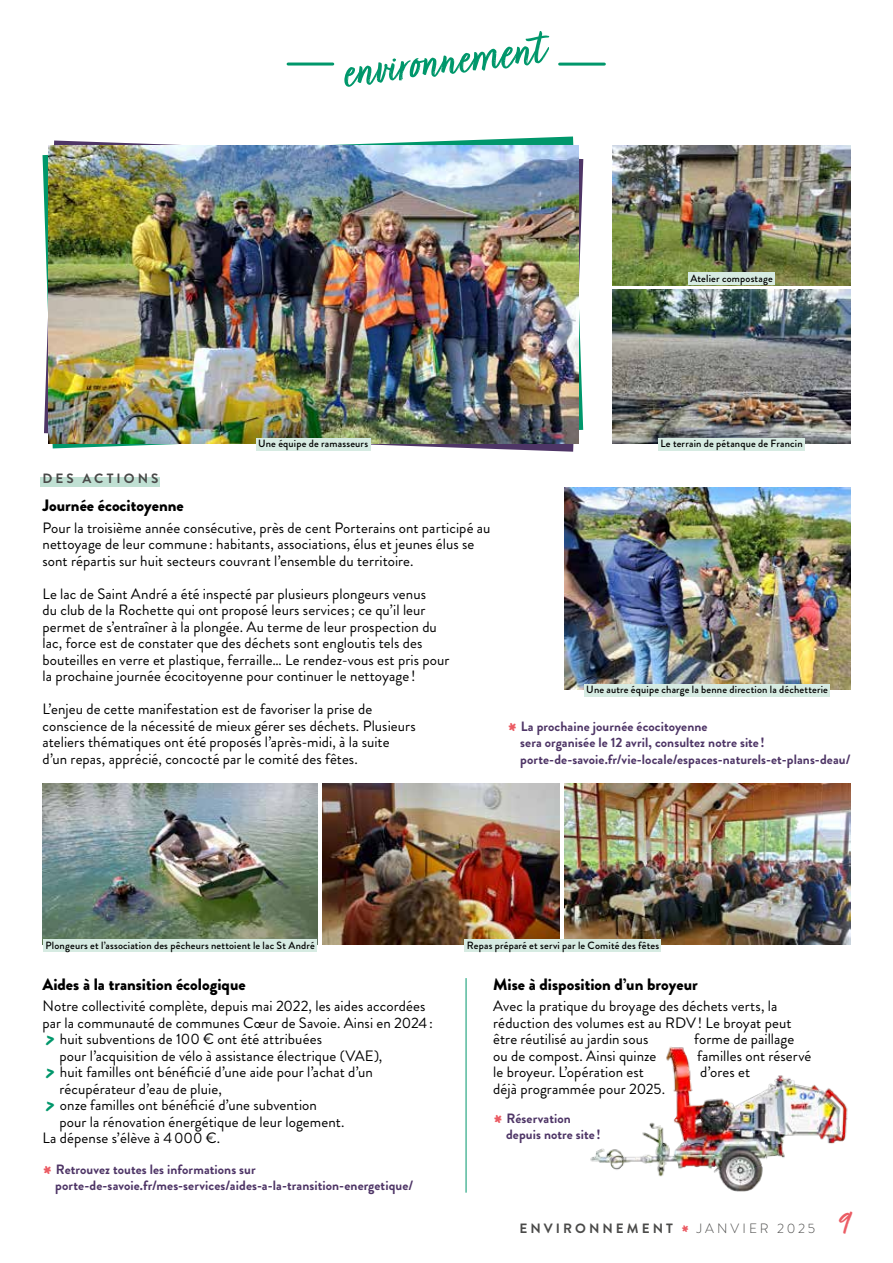
<style>
.page{position:relative;width:893px;height:1263px;background:#fff}
.page>*{position:absolute;margin:0;border:0;box-sizing:border-box;transform-origin:0 0}
.t1{font:54.9px "Turbinado Pro";color:#00976b}
.t2{font:36px "Turbinado Pro";color:#00976b}
.t3{font:36px "Turbinado Bold Pro";color:#eb5c64}
.t4{font:30px "Turbinado Bold Pro";color:#eb5c64}
.t5{font:900 16.5px "Brandon Grotesque";color:#000}
.t6{font:15px/16.5px "Brandon Grotesque";letter-spacing:.005em;color:#000}
.t7{font:700 13.5px/16.2px "Brandon Grotesque";letter-spacing:.005em;color:#4e3566}
.t8{font:700 13.5px "Brandon Grotesque";letter-spacing:.225em;color:#4a4a49}
.t9{font:300 13.5px "Brandon Grotesque";letter-spacing:.225em;color:#4a4a49}
.t10{font:500 10.5px "Brandon Grotesque";letter-spacing:.015em;color:#000}
</style>
<div class="page">
<svg style="left:44px;top:140px;width:539px;height:312px"></svg>
<hr style="left:560px;top:63px;width:44px;height:3px;background:#00976b">
<hr style="left:288px;top:63px;width:45px;height:3px;background:#00976b">
<img style="left:48px;top:146px;width:530px;height:298px">
<img style="left:613px;top:146px;width:237px;height:139px">
<img style="left:613px;top:289px;width:237px;height:155px">
<img style="left:564px;top:783px;width:287px;height:161px">
<img style="left:322px;top:783px;width:238px;height:161px">
<img style="left:564px;top:487px;width:287px;height:203px">
<img style="left:43px;top:783px;width:275px;height:162px">
<div style="left:40px;top:478px;width:120px;height:9px;background:#c0e0d3"></div>
<hr style="left:466px;top:978px;width:1px;height:215px;background:#00976b">
<div style="left:256px;top:438px;width:114px;height:12px;background:#d6ebe2"></div>
<div style="left:688px;top:272px;width:87px;height:13px;background:#d6ebe2"></div>
<div style="left:658px;top:438px;width:147px;height:12px;background:#d6ebe2"></div>
<div style="left:584px;top:684px;width:246px;height:12px;background:#d6ebe2"></div>
<div style="left:465px;top:939px;width:196px;height:13px;background:#d6ebe2"></div>
<div style="left:43px;top:939px;width:274px;height:13px;background:#d6ebe2"></div>
<img style="left:590px;top:1046px;width:258px;height:146px">
<h1 class="t1" style="left:339px;top:43px;width:204px;rotate:-7deg">environnement</h1>
<p class="t10" style="left:258px;top:436px;width:112px">Une équipe de ramasseurs</p>
<p class="t10" style="left:690px;top:271px;width:84px">Atelier compostage</p>
<p class="t10" style="left:660px;top:436px;width:144px">Le terrain de pétanque de Francin</p>
<p class="t8" style="left:43px;top:469px;width:117px">DES ACTIONS</p>
<p class="t5" style="left:43px;top:494px;width:143px">Journée écocitoyenne</p>
<p class="t6" style="left:43px;top:519px;width:449px">Pour la troisième année consécutive, près de cent Porterains ont participé au nettoyage de leur commune : habitants, associations, élus et jeunes élus se sont répartis sur huit secteurs couvrant l’ensemble du territoire.</p>
<p class="t6" style="left:43px;top:585px;width:408px">Le lac de Saint André a été inspecté par plusieurs plongeurs venus<br>du club de la Rochette qui ont proposé leurs services; ce qu’il leur permet de s’entraîner à la plongée. Au terme de leur prospection du lac, force est de constater que des déchets sont engloutis tels des bouteilles en verre et plastique, ferraille… Le rendez‑vous est pris pour la prochaine journée écocitoyenne pour continuer le nettoyage !</p>
<p class="t6" style="left:43px;top:701px;width:375px">L’enjeu de cette manifestation est de favoriser la prise de conscience de la nécessité de mieux gérer ses déchets. Plusieurs ateliers thématiques ont été proposés l’après-midi, à la suite d’un repas, apprécié, concocté par le comité des fêtes.</p>
<p class="t10" style="left:586px;top:682px;width:243px">Une autre équipe charge la benne direction la déchetterie</p>
<h2 class="t3" style="left:507px;top:717px;width:12px">*</h2>
<p class="t7" style="left:520px;top:719px;width:332px">La prochaine journée écocitoyenne<br>sera organisée le 12 avril, consultez notre site ! porte‑de‑savoie.fr/vie‑locale/espaces‑naturels‑et‑plans‑deau/</p>
<p class="t10" style="left:45px;top:938px;width:271px">Plongeurs et l’association des pêcheurs nettoient le lac St André</p>
<p class="t10" style="left:467px;top:938px;width:194px">Repas préparé et servi par le Comité des fêtes</p>
<p class="t5" style="left:493px;top:972px;width:206px">Mise à disposition d’un broyeur</p>
<p class="t6" style="left:493px;top:998px;width:300px">Avec la pratique du broyage des déchets verts, la réduction des volumes est au RDV! Le broyat peut être réutilisé au jardin sous</p>
<p class="t5" style="left:43px;top:972px;width:205px">Aides à la transition écologique</p>
<p class="t6" style="left:43px;top:998px;width:392px">Notre collectivité complète, depuis mai 2022, les aides accordées par la communauté de communes Cœur de Savoie. Ainsi en 2024:</p>
<h2 class="t2" style="left:45px;top:1019px;width:13px">&gt;</h2>
<p class="t6" style="left:60px;top:1031px;width:324px">huit subventions de 100 € ont été attribuées<br>pour l’acquisition de vélo à assistance électrique (VAE),</p>
<h2 class="t2" style="left:45px;top:1052px;width:13px">&gt;</h2>
<p class="t6" style="left:60px;top:1064px;width:315px">huit familles ont bénéficié d’une aide pour l’achat d’un récupérateur d’eau de pluie,</p>
<h2 class="t2" style="left:45px;top:1085px;width:13px">&gt;</h2>
<p class="t6" style="left:60px;top:1097px;width:259px">onze familles ont bénéficié d’une subvention</p>
<p class="t6" style="left:60px;top:1113px;width:286px">pour la rénovation énergétique de leur logement.</p>
<p class="t6" style="left:43px;top:1130px;width:179px">La dépense s’élève à 4000 €.</p>
<h2 class="t3" style="left:43px;top:1160px;width:12px">*</h2>
<p class="t7" style="left:55px;top:1162px;width:360px">Retrouvez toutes les informations sur porte-de-savoie.fr/mes-services/aides-a-la-transition-energetique/</p>
<p class="t6" style="left:694px;top:1031px;width:102px">forme de paillage</p>
<p class="t6" style="left:493px;top:1047px;width:165px">ou de compost. Ainsi quinze</p>
<p class="t6" style="left:697px;top:1047px;width:116px">familles ont réservé</p>
<p class="t6" style="left:493px;top:1064px;width:152px">le broyeur. L’opération est</p>
<p class="t6" style="left:700px;top:1064px;width:51px">d’ores et</p>
<p class="t6" style="left:493px;top:1080px;width:174px">déjà programmée pour 2025.</p>
<h2 class="t3" style="left:493px;top:1108px;width:12px">*</h2>
<p class="t7" style="left:506px;top:1110px;width:96px">Réservation depuis notre site !</p>
<p class="t8" style="left:519px;top:1219px;width:155px">ENVIRONNEMENT</p>
<p class="t9" style="left:697px;top:1219px;width:120px">JANVIER 2025</p>
<h3 class="t4" style="left:681px;top:1220px;width:10px">*</h3>
<h3 class="t4" style="left:839px;top:1206px;width:13px">9</h3>
</div>
